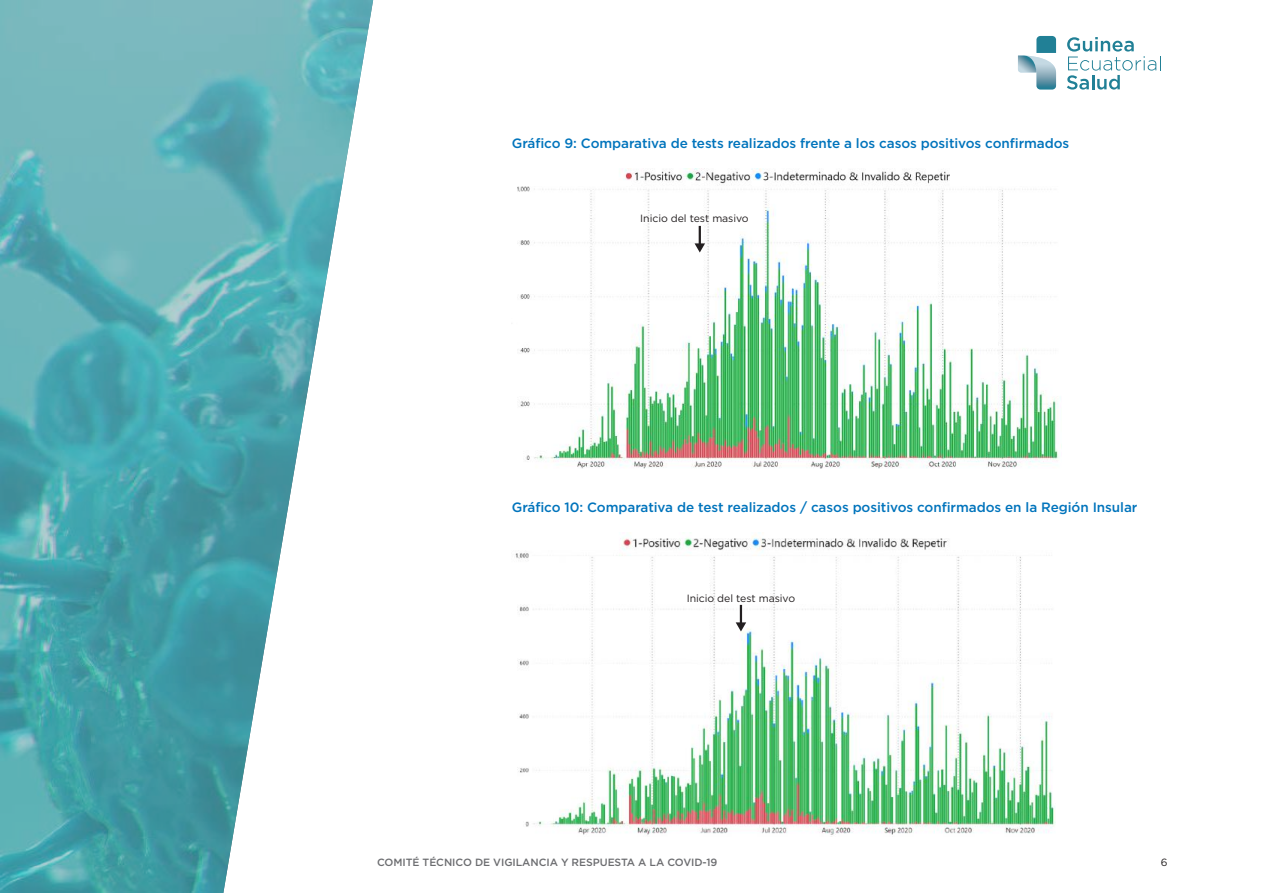
<style>
.page{position:relative;width:1263px;height:893px;background:#fff}
.page>*{position:absolute;margin:0;border:0;box-sizing:border-box;transform-origin:0 0}
.t1{font:500 13.5px "Gotham";letter-spacing:-.005em;color:#0174bc}
.t2{font:500 10.5px "Gotham";letter-spacing:-.005em;color:#6c6d70}
.t3{font:10.5px "Gotham";letter-spacing:-.005em;color:#231f20}
</style>
<div class="page">
<svg style="left:1018px;top:36px;width:39px;height:54px"></svg>
<img style="left:1024px;top:56px;width:12px;height:16px">
<svg style="left:1067px;top:37px;width:94px;height:53px"></svg>
<img style="left:0;top:0;width:373px;height:893px">
<img style="left:517px;top:168px;width:544px;height:301px">
<img style="left:515px;top:534px;width:541px;height:301px">
<svg style="left:694px;top:226px;width:11px;height:27px"></svg>
<svg style="left:736px;top:605px;width:10px;height:26px"></svg>
<p class="t1" style="left:512px;top:134px;width:559px">Gráfico 9: Comparativa de tests realizados frente a los casos positivos confirmados</p>
<p class="t3" style="left:640px;top:211px;width:110px">Inicio del test masivo</p>
<p class="t1" style="left:512px;top:499px;width:627px">Gráfico 10: Comparativa de test realizados / casos positivos confirmados en la Región Insular</p>
<p class="t3" style="left:687px;top:591px;width:110px">Inicio del test masivo</p>
<p class="t2" style="left:377px;top:856px;width:342px">COMITÉ TÉCNICO DE VIGILANCIA Y RESPUESTA A LA COVID-19</p>
<p class="t3" style="left:1161px;top:856px;width:8px">6</p>
</div>
